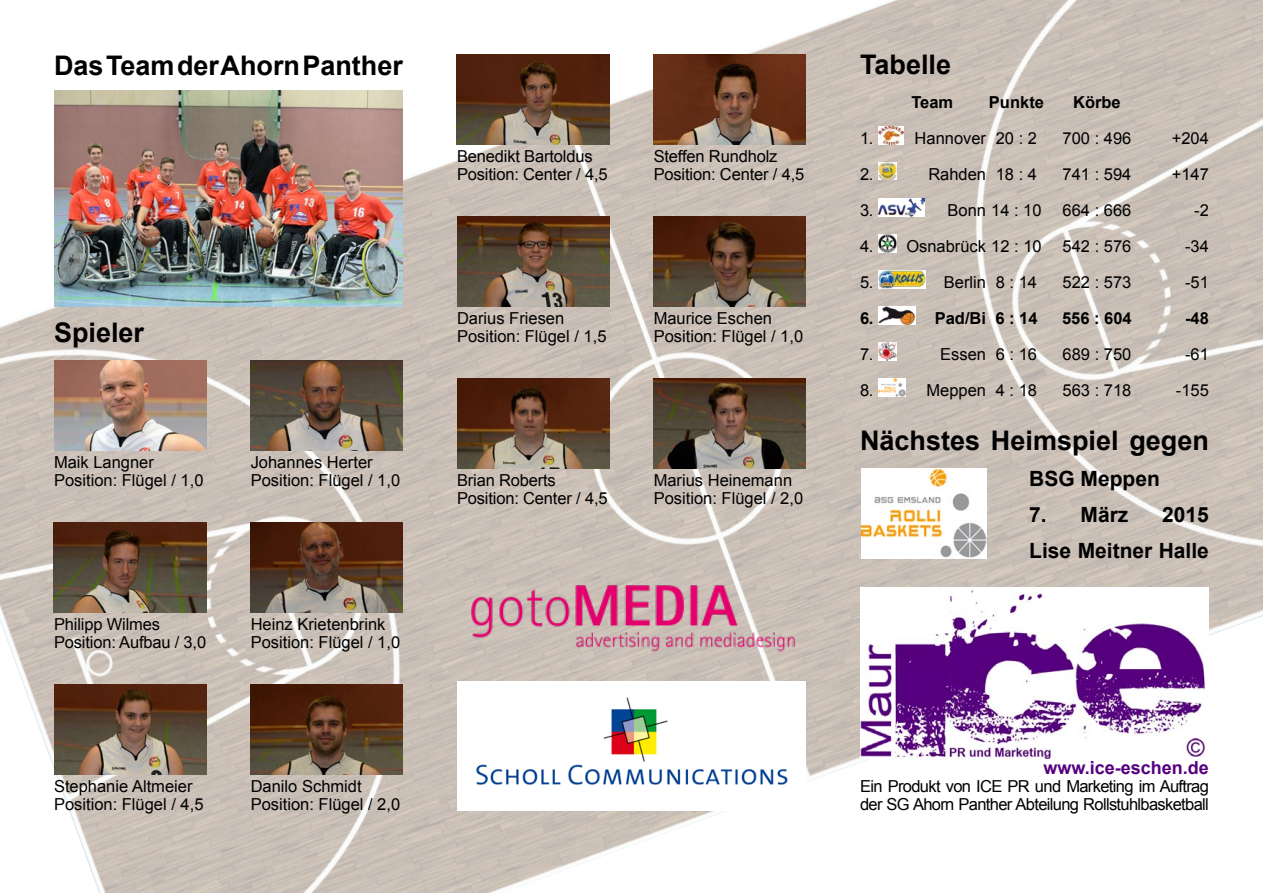
<style>
.page{position:relative;width:1263px;height:893px;background:#fff}
.page>*{position:absolute;margin:0;border:0;box-sizing:border-box;transform-origin:0 0}
.t1{font:700 27px "Arial";color:#000}
.t2{font:700 21px/36px "Arial";color:#000;text-align:right}
.t3{font:700 18px "Arial";color:#56007f}
.t4{font:16.5px/36px "Arial";color:#000}
.t5{font:16.5px/18px "Arial";letter-spacing:-.04em;color:#000}
.t6{font:700 16.5px "Arial";color:#000}
</style>
<div class="page">
<img style="left:0;top:0;width:1263px;height:893px">
<img style="left:54px;top:90px;width:349px;height:216px">
<img style="left:54px;top:360px;width:152px;height:90px">
<img style="left:251px;top:360px;width:152px;height:90px">
<img style="left:54px;top:522px;width:152px;height:90px">
<img style="left:251px;top:522px;width:152px;height:90px">
<img style="left:54px;top:684px;width:152px;height:90px">
<img style="left:251px;top:684px;width:152px;height:90px">
<img style="left:457px;top:54px;width:152px;height:90px">
<img style="left:654px;top:54px;width:152px;height:90px">
<img style="left:457px;top:216px;width:152px;height:90px">
<img style="left:654px;top:216px;width:152px;height:90px">
<img style="left:457px;top:378px;width:152px;height:90px">
<img style="left:654px;top:378px;width:152px;height:90px">
<img style="left:878px;top:126px;width:25px;height:18px">
<img style="left:878px;top:162px;width:18px;height:18px">
<img style="left:878px;top:198px;width:46px;height:18px">
<img style="left:878px;top:234px;width:18px;height:18px">
<img style="left:878px;top:270px;width:47px;height:18px">
<img style="left:878px;top:306px;width:37px;height:18px">
<img style="left:878px;top:378px;width:27px;height:18px">
<img style="left:878px;top:342px;width:18px;height:18px">
<img style="left:861px;top:468px;width:125px;height:90px">
<img style="left:457px;top:558px;width:349px;height:97px">
<img style="left:457px;top:681px;width:349px;height:129px">
<img style="left:860px;top:587px;width:349px;height:172px">
<h1 class="t1" style="left:54px;top:48px;width:350px">Das Team der Ahorn Panther</h1>
<h1 class="t1" style="left:54px;top:315px;width:92px">Spieler</h1>
<p class="t4" style="left:54px;top:453px;width:151px;line-height:18px">Maik Langner<br>Position: Flügel / 1,0</p>
<p class="t4" style="left:251px;top:453px;width:151px;line-height:18px">Johannes Herter<br>Position: Flügel / 1,0</p>
<p class="t4" style="left:54px;top:615px;width:154px;line-height:18px">Philipp Wilmes<br>Position: Aufbau / 3,0</p>
<p class="t4" style="left:251px;top:615px;width:151px;line-height:18px">Heinz Krietenbrink<br>Position: Flügel / 1,0</p>
<p class="t4" style="left:54px;top:777px;width:151px;line-height:18px">Stephanie Altmeier<br>Position: Flügel / 4,5</p>
<p class="t4" style="left:251px;top:777px;width:151px;line-height:18px">Danilo Schmidt<br>Position: Flügel / 2,0</p>
<p class="t4" style="left:457px;top:147px;width:152px;line-height:18px">Benedikt Bartoldus<br>Position: Center / 4,5</p>
<p class="t4" style="left:654px;top:147px;width:152px;line-height:18px">Steffen Rundholz<br>Position: Center / 4,5</p>
<p class="t4" style="left:457px;top:309px;width:151px;line-height:18px">Darius Friesen<br>Position: Flügel / 1,5</p>
<p class="t4" style="left:654px;top:309px;width:151px;line-height:18px">Maurice Eschen<br>Position: Flügel / 1,0</p>
<p class="t4" style="left:457px;top:471px;width:152px;line-height:18px">Brian Roberts<br>Position: Center / 4,5</p>
<p class="t4" style="left:654px;top:471px;width:151px;line-height:18px">Marius Heinemann<br>Position: Flügel / 2,0</p>
<h1 class="t1" style="left:860px;top:46px;width:93px">Tabelle</h1>
<p class="t6" style="left:1073px;top:91px;width:49px">Körbe</p>
<p class="t6" style="left:911px;top:91px;width:43px">Team</p>
<p class="t6" style="left:989px;top:91px;width:57px">Punkte</p>
<p class="t4" style="left:906px;top:120px;width:137px;text-align:right">20 : 2<br>18 : 4<br>Bonn 14 : 10<br>Osnabrück 12 : 10<br>8 : 14</p>
<p class="t6" style="left:995px;top:307px;width:44px">6 : 14</p>
<p class="t4" style="left:996px;top:336px;width:43px">6 : 16<br>4 : 18</p>
<p class="t4" style="left:860px;top:120px;width:15px;text-align:justify">1.<br>2.<br>3.<br>4.<br>5.</p>
<p class="t6" style="left:860px;top:307px;width:15px">6.</p>
<p class="t4" style="left:860px;top:336px;width:15px">7.<br>8.</p>
<p class="t4" style="left:1172px;top:120px;width:39px;text-align:right">+204 +147 -2 -34 -51</p>
<p class="t6" style="left:1185px;top:307px;width:25px">-48</p>
<p class="t4" style="left:1176px;top:336px;width:35px;text-align:center">-61 -155</p>
<h1 class="t1" style="left:860px;top:423px;width:350px">Nächstes Heimspiel gegen</h1>
<p class="t2" style="left:1029px;top:461px;width:132px">BSG Meppen</p>
<p class="t2" style="left:1029px;top:497px;width:101px">7. März</p>
<p class="t4" style="left:1062px;top:120px;width:70px;text-align:justify">700 : 496<br>741 : 594<br>664 : 666<br>542 : 576<br>522 : 573</p>
<p class="t6" style="left:1062px;top:307px;width:71px">556 : 604</p>
<p class="t4" style="left:1062px;top:336px;width:70px">689 : 750<br>563 : 718</p>
<p class="t4" style="left:914px;top:120px;width:73px;text-align:right">Hannover<br>Rahden</p>
<p class="t4" style="left:944px;top:264px;width:44px">Berlin</p>
<p class="t6" style="left:935px;top:307px;width:53px">Pad/Bi</p>
<p class="t4" style="left:926px;top:336px;width:61px;text-align:right">Essen<br>Meppen</p>
<p class="t2" style="left:1029px;top:497px;width:181px">2015<br>Lise Meitner Halle</p>
<p class="t3" style="left:1043px;top:756px;width:167px">www.ice-eschen.de</p>
<p class="t5" style="left:860px;top:777px;width:350px">Ein Produkt von ICE PR und Marketing im Auftrag der SG Ahorn Panther Abteilung Rollstuhlbasketball</p>
</div>
